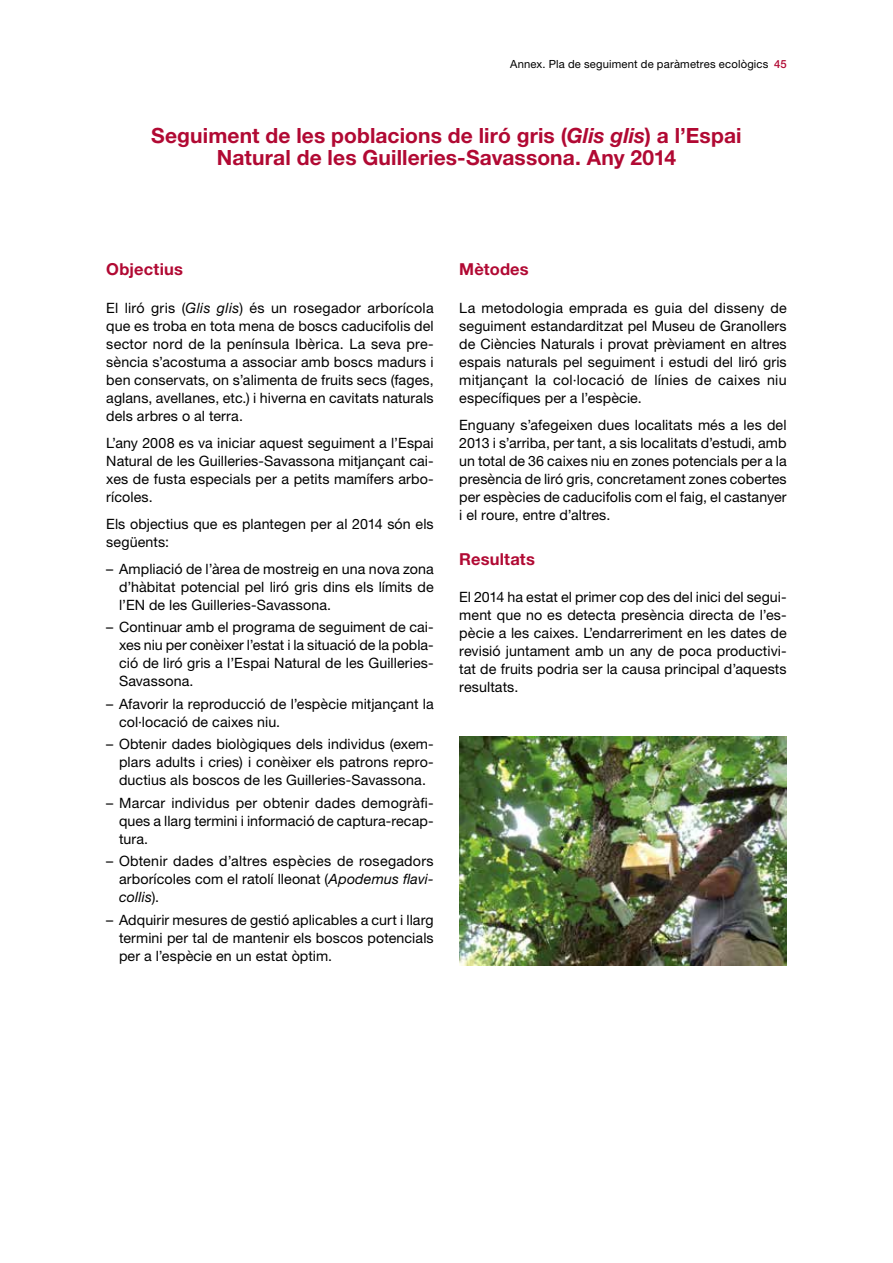
<style>
.page{position:relative;width:893px;height:1263px;background:#fff}
.page>*{position:absolute;margin:0;border:0;box-sizing:border-box;transform-origin:0 0}
.t1{font:700 21px/22.5px "Helvetica Neue LT Std";letter-spacing:.005em;color:#b10933;text-align:center}
.t2{font:700 16.5px "Helvetica Neue LT Std";letter-spacing:.01em;color:#b10933}
.t3{font:14.25px/18px "Helvetica Neue LT Std";letter-spacing:.005em;color:#000;text-align:justify}
.t4{font:11.25px "Helvetica Neue LT Std";letter-spacing:.015em;color:#000}
.s1{font-weight:500;color:#b10933}
.s2{font-style:italic}
</style>
<div class="page">
<img style="left:459px;top:736px;width:328px;height:229px">
<p class="t4" style="left:510px;top:57px;width:278px">Annex. Pla de seguiment de paràmetres ecològics <span class="s1">45</span></p>
<h1 class="t1" style="left:151px;top:123px;width:592px">Seguiment de les poblacions de liró gris (<span class="s2">Glis glis</span>) a l’Espai<br>Natural de les Guilleries-Savassona. Any 2014</h1>
<p class="t2" style="left:106px;top:259px;width:78px">Objectius</p>
<p class="t3" style="left:106px;top:299px;width:329px">El liró gris (<span class="s2">Glis glis</span>) és un rosegador arborícola que es troba en tota mena de boscs caducifolis del sector nord de la península Ibèrica. La seva pre&shy;sència s’acostuma a associar amb boscs madurs i ben conservats, on s’alimenta de fruits secs (fages, aglans, avellanes, etc.) i hiverna en cavitats naturals dels arbres o al terra.</p>
<p class="t3" style="left:106px;top:434px;width:329px">L’any 2008 es va iniciar aquest seguiment a l’Espai Natural de les Guilleries-Savassona mitjançant cai&shy;xes de fusta especials per a petits mamífers arbo&shy;rícoles.</p>
<p class="t3" style="left:106px;top:515px;width:329px">Els objectius que es plantegen per al 2014 són els següents:</p>
<p class="t3" style="left:119px;top:560px;width:316px;text-indent:-13px">– Ampliació de l’àrea de mostreig en una nova zona d’hàbitat potencial pel liró gris dins els límits de l’EN de les Guilleries-Savassona.</p>
<p class="t3" style="left:119px;top:618px;width:316px;text-indent:-13px">– Continuar amb el programa de seguiment de cai&shy;xes niu per conèixer l’estat i la situació de la pobla&shy;ció de liró gris a l’Espai Natural de les Guilleries-Savassona.</p>
<p class="t3" style="left:119px;top:695px;width:316px;text-indent:-13px">– Afavorir la reproducció de l’espècie mitjançant la col·locació de caixes niu.</p>
<p class="t3" style="left:119px;top:735px;width:316px;text-indent:-13px">– Obtenir dades biològiques dels individus (exem&shy;plars adults i cries) i conèixer els patrons repro&shy;ductius als boscos de les Guilleries-Savassona.</p>
<p class="t3" style="left:119px;top:794px;width:316px;text-indent:-13px">– Marcar individus per obtenir dades demogràfi&shy;ques a llarg termini i informació de captura-recap&shy;tura.</p>
<p class="t3" style="left:119px;top:852px;width:316px;text-indent:-13px">– Obtenir dades d’altres espècies de rosegadors arborícoles com el ratolí lleonat (<span class="s2">Apodemus flavi&shy;collis</span>).</p>
<p class="t3" style="left:119px;top:911px;width:316px;text-indent:-13px">– Adquirir mesures de gestió aplicables a curt i llarg termini per tal de mantenir els boscos potencials per a l’espècie en un estat òptim.</p>
<p class="t2" style="left:459px;top:259px;width:71px">Mètodes</p>
<p class="t3" style="left:459px;top:299px;width:329px">La metodologia emprada es guia del disseny de seguiment estandarditzat pel Museu de Granollers de Ciències Naturals i provat prèviament en altres espais naturals pel seguiment i estudi del liró gris mitjançant la col·locació de línies de caixes niu específiques per a l’espècie.</p>
<p class="t3" style="left:459px;top:416px;width:329px">Enguany s’afegeixen dues localitats més a les del 2013 i s’arriba, per tant, a sis localitats d’estudi, amb un total de 36 caixes niu en zones potencials per a la presència de liró gris, concretament zones cobertes per espècies de caducifolis com el faig, el castanyer i el roure, entre d’altres.</p>
<p class="t2" style="left:459px;top:549px;width:77px">Resultats</p>
<p class="t3" style="left:459px;top:588px;width:329px">El 2014 ha estat el primer cop des del inici del segui&shy;ment que no es detecta presència directa de l’es&shy;pècie a les caixes. L’endarreriment en les dates de revisió juntament amb un any de poca productivi&shy;tat de fruits podria ser la causa principal d’aquests resultats.</p>
</div>
